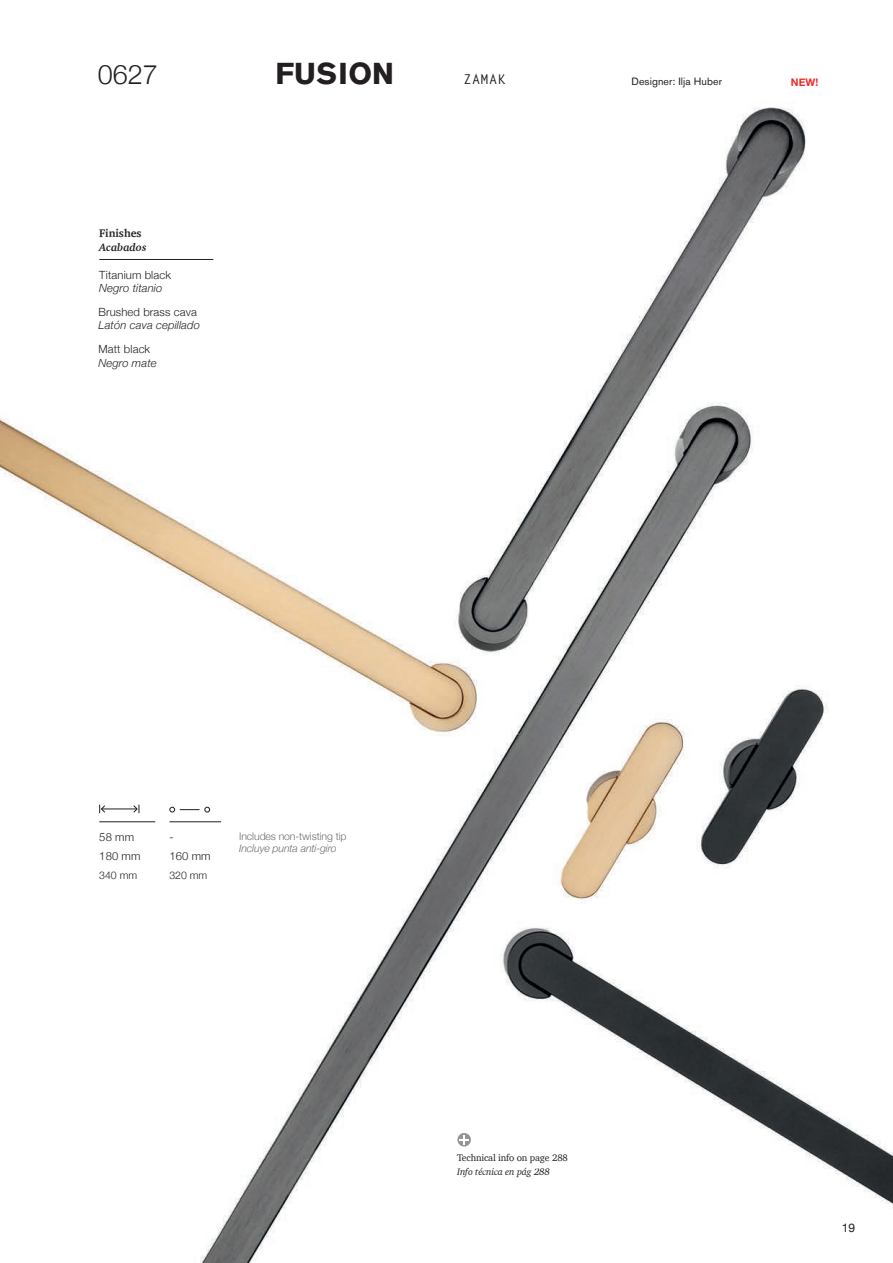
<style>
.page{position:relative;width:893px;height:1263px;background:#fff}
.page>*{position:absolute;margin:0;border:0;box-sizing:border-box;transform-origin:0 0}
.t1{font:700 30px "Akzidenz Grotesk Pro";letter-spacing:.02em;color:#231f20}
.t2{font:300 27px "Helvetica Neue";color:#231f20}
.t3{font:700 13.5px "Letter Gothic Std";letter-spacing:.03em;color:#231f20}
.t4{font:12px "Helvetica Neue";color:#231f20}
.t5{font:300 11.25px "Helvetica Neue";letter-spacing:.01em;color:#231f20}
.t6{font:italic 300 11.25px "Helvetica Neue";letter-spacing:.01em;color:#231f20}
.t7{font:700 11.25px "Charter";color:#231f20}
.t8{font:italic 700 10.95px "Charter";color:#231f20}
.t9{font:300 10.5px "Helvetica Neue";letter-spacing:-.01em;color:#6c6d70}
.t10{font:italic 300 10.5px "Helvetica Neue";letter-spacing:-.01em;color:#6c6d70}
.t11{font:10.5px "Akzidenz Grotesk Pro";letter-spacing:.01em;color:#231f20}
.t12{font:300 10.5px "Helvetica Neue";color:#231f20}
.t13{font:700 10.5px "Helvetica Neue";color:#ee2d29}
.t14{font:9.75px "Charter";letter-spacing:-.015em;color:#231f20}
.t15{font:italic 9.75px "Charter";letter-spacing:-.015em;color:#231f20}
</style>
<div class="page">
<img style="left:1px;top:107px;width:892px;height:1156px">
<svg style="left:457px;top:1133px;width:14px;height:13px"></svg>
<svg style="left:460px;top:1135px;width:9px;height:9px"></svg>
<hr style="left:99px;top:259px;width:114px;height:1px;background:#231f20">
<hr style="left:99px;top:821px;width:56px;height:1px;background:#231f20">
<hr style="left:169px;top:821px;width:52px;height:1px;background:#231f20">
<hr style="left:102px;top:808px;width:35px;height:1px;background:#231f20">
<svg style="left:99px;top:805px;width:7px;height:8px"></svg>
<svg style="left:133px;top:805px;width:7px;height:8px"></svg>
<svg style="left:169px;top:807px;width:41px;height:5px"></svg>
<img style="left:0;top:0;width:1px;height:1263px">
<h2 class="t2" style="left:98px;top:53px;width:62px">0627</h2>
<h1 class="t1" style="left:275px;top:54px;width:120px">FUSION</h1>
<p class="t7" style="left:99px;top:224px;width:44px">Finishes</p>
<p class="t8" style="left:99px;top:238px;width:49px">Acabados</p>
<p class="t5" style="left:99px;top:266px;width:73px">Titanium black</p>
<p class="t6" style="left:99px;top:279px;width:65px">Negro titanio</p>
<p class="t5" style="left:99px;top:303px;width:100px">Brushed brass cava</p>
<p class="t6" style="left:99px;top:316px;width:103px">Latón cava cepillado</p>
<p class="t5" style="left:99px;top:340px;width:53px">Matt black</p>
<p class="t6" style="left:99px;top:354px;width:60px">Negro mate</p>
<p class="t3" style="left:463px;top:71px;width:44px">ZAMAK</p>
<p class="t11" style="left:631px;top:74px;width:92px">Designer: Ilja Huber</p>
<p class="t13" style="left:791px;top:74px;width:29px">NEW!</p>
<p class="t5" style="left:99px;top:827px;width:36px">58 mm</p>
<p class="t5" style="left:169px;top:827px;width:6px">-</p>
<p class="t5" style="left:99px;top:847px;width:43px">180 mm</p>
<p class="t5" style="left:169px;top:847px;width:43px">160 mm</p>
<p class="t12" style="left:99px;top:867px;width:39px">340 mm</p>
<p class="t12" style="left:169px;top:867px;width:39px">320 mm</p>
<p class="t9" style="left:239px;top:827px;width:109px">Includes non-twisting tip</p>
<p class="t10" style="left:239px;top:840px;width:99px">Incluye punta anti-giro</p>
<p class="t14" style="left:457px;top:1149px;width:112px">Technical info on page 288</p>
<p class="t15" style="left:457px;top:1163px;width:94px">Info técnica en pág 288</p>
<p class="t4" style="left:842px;top:1219px;width:15px">19</p>
</div>
